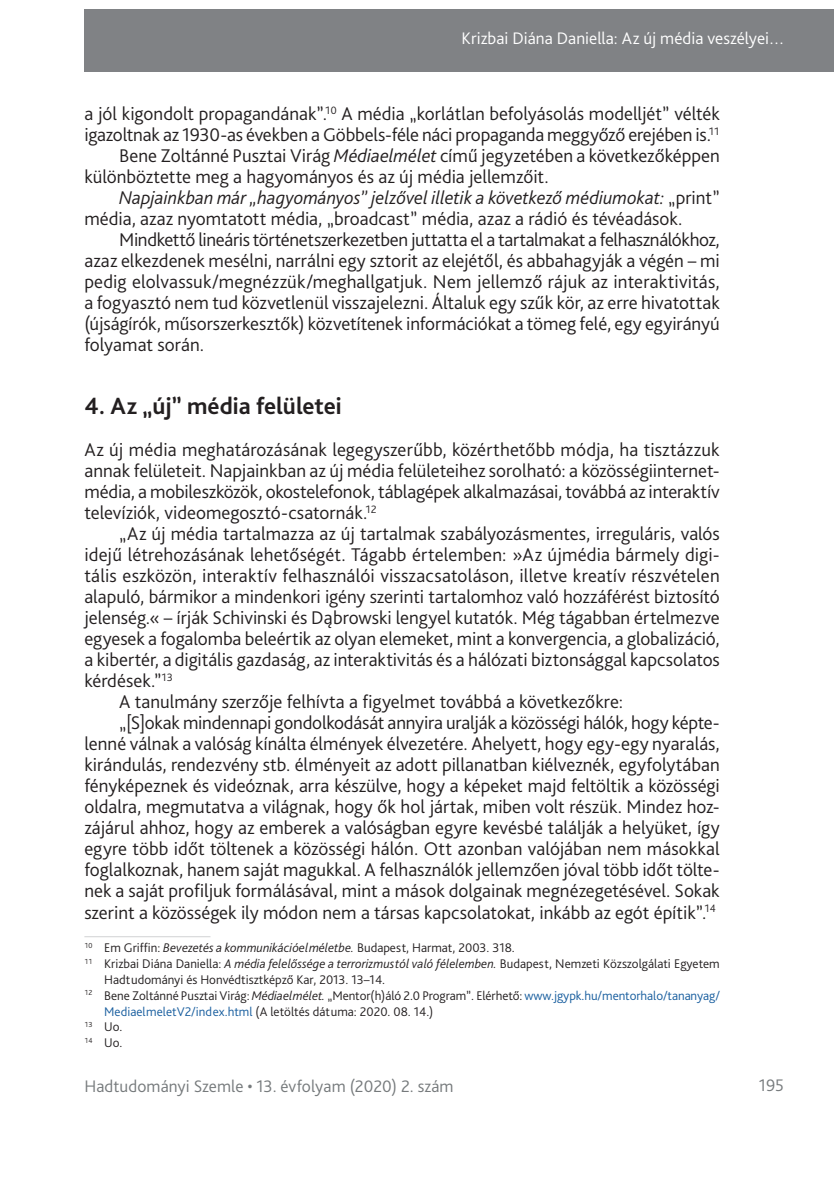
<style>
.page{position:relative;width:834px;height:1181px;background:#fff}
.page>*{position:absolute;margin:0;border:0;box-sizing:border-box;transform-origin:0 0}
._1_1__Head{font:700 24.5px "Bliss Pro";color:#231f20}
._1__Body{font:300 19.25px/21px "Bliss Pro";color:#231f20;text-align:justify}
._2__Body_1st_paragra{font:300 19.25px/21px "Bliss Pro";letter-spacing:-.005em;color:#231f20}
.t1{font:300 17.5px "Bliss Pro";color:#767a7c}
.t2{font:300 17.5px "Bliss Pro";letter-spacing:.005em;color:#fff}
.Lábjegyzet{font:300 13.12px/15.8px "Bliss Pro";color:#231f20}
.s1{font-style:italic}
.s2{color:#175d9e}
</style>
<div class="page">
<div style="left:84px;top:9px;width:749px;height:63px;background:#808285"></div>
<hr style="left:84px;top:936px;width:126px;height:1px;background:#d1d2d4">
<p class="t2" style="left:461px;top:27px;width:324px">Krizbai Diána Daniella: Az új média veszélyei…</p>
<p class="_2__Body_1st_paragra" style="left:84px;top:103px;width:636px">a jól kigondolt propagandának”.<sup>10</sup> A média „korlátlan befolyásolás modelljét” vélték igazoltnak az 1930-as években a Göbbels-féle náci propaganda meggyőző erejében is.<sup>11</sup></p>
<p class="_1__Body" style="left:84px;top:145px;width:636px;text-indent:35px">Bene Zoltánné Pusztai Virág <span class="s1">Médiaelmélet</span> című jegyzetében a következőképpen különböztette meg a hagyományos és az új média jellemzőit.</p>
<p class="_1__Body" style="left:84px;top:187px;width:636px;text-indent:35px"><span class="s1">Napjainkban már „hagyományos” jelzővel illetik a következő médiumokat:</span> „print” média, azaz nyomtatott média, „broadcast” média, azaz a rádió és tévéadások.</p>
<p class="_1__Body" style="left:84px;top:229px;width:637px;text-indent:35px">Mindkettő lineáris történetszerkezetben juttatta el a tartalmakat a felhasználókhoz, azaz elkezdenek mesélni, narrálni egy sztorit az elejétől, és abbahagyják a végén – mi pedig elolvassuk/megnézzük/meghallgatjuk. Nem jellemző rájuk az interaktivitás, a fogyasztó nem tud közvetlenül visszajelezni. Általuk egy szűk kör, az erre hivatottak (újságírók, műsorszerkesztők) közvetítenek információkat a tömeg felé, egy egyirányú folyamat során.</p>
<p class="_1_1__Head" style="left:84px;top:391px;width:259px">4. Az „új” média felületei</p>
<p class="_2__Body_1st_paragra" style="left:84px;top:439px;width:636px;text-align:justify">Az új média meghatározásának legegyszerűbb, közérthetőbb módja, ha tisztázzuk annak felületeit. Napjainkban az új média felületeihez sorolható: a közösségiinternet&shy;média, a mobileszközök, okostelefonok, táblagépek alkalmazásai, továbbá az interaktív televíziók, videomegosztó-csatornák.<sup>12</sup></p>
<p class="_1__Body" style="left:84px;top:523px;width:637px;text-indent:35px">„Az új média tartalmazza az új tartalmak szabályozásmentes, irreguláris, valós idejű létrehozásának lehetőségét. Tágabb értelemben: »Az újmédia bármely digi&shy;tális eszközön, interaktív felhasználói visszacsatoláson, illetve kreatív részvételen alapuló, bármikor a mindenkori igény szerinti tartalomhoz való hozzáférést biztosító jelenség.« – írják Schivinski és Dąbrowski lengyel kutatók. Még tágabban értelmezve egyesek a fogalomba beleértik az olyan elemeket, mint a konvergencia, a globalizáció, a kibertér, a digitális gazdaság, az interaktivitás és a hálózati biztonsággal kapcsolatos kérdések.”<sup>13</sup></p>
<p class="_1__Body" style="left:119px;top:691px;width:505px">A tanulmány szerzője felhívta a figyelmet továbbá a következőkre:</p>
<p class="_1__Body" style="left:84px;top:712px;width:637px;text-indent:35px">„[S]okak mindennapi gondolkodását annyira uralják a közösségi hálók, hogy képte&shy;lenné válnak a valóság kínálta élmények élvezetére. Ahelyett, hogy egy-egy nyaralás, kirándulás, rendezvény stb. élményeit az adott pillanatban kiélveznék, egyfolytában fényképeznek és videóznak, arra készülve, hogy a képeket majd feltöltik a közösségi oldalra, megmutatva a világnak, hogy ők hol jártak, miben volt részük. Mindez hoz&shy;zájárul ahhoz, hogy az emberek a valóságban egyre kevésbé találják a helyüket, így egyre több időt töltenek a közösségi hálón. Ott azonban valójában nem másokkal foglalkoznak, hanem saját magukkal. A felhasználók jellemzően jóval több időt tölte&shy;nek a saját profiljuk formálásával, mint a mások dolgainak megnézegetésével. Sokak szerint a közösségek ily módon nem a társas kapcsolatokat, inkább az egót építik”.<sup>14</sup></p>
<p class="Lábjegyzet" style="left:84px;top:940px;width:432px"><sup>10</sup> Em Griffin: <span class="s1">Bevezetés a kommunikációelméletbe.</span> Budapest, Harmat, 2003. 318.</p>
<p class="Lábjegyzet" style="left:104px;top:955px;width:617px;text-indent:-20px"><sup>11</sup> Krizbai Diána Daniella: <span class="s1">A média felelőssége a terrorizmustól való félelemben.</span> Budapest, Nemzeti Közszolgálati Egyetem<br>Hadtudományi és Honvédtisztképző Kar, 2013. 13–14.</p>
<p class="Lábjegyzet" style="left:104px;top:987px;width:617px;text-indent:-20px"><sup>12</sup> Bene Zoltánné Pusztai Virág: <span class="s1">Médiaelmélet.</span> „Mentor(h)áló 2.0 Program”. Elérhető: <span class="s2">www.jgypk.hu/mentorhalo/tananyag/<br>MediaelmeletV2/index.html</span> (A letöltés dátuma: 2020. 08. 14.)</p>
<p class="Lábjegyzet" style="left:84px;top:1018px;width:40px"><sup>13</sup> Uo.</p>
<p class="Lábjegyzet" style="left:84px;top:1034px;width:40px"><sup>14</sup> Uo.</p>
<p class="t1" style="left:84px;top:1075px;width:371px">Hadtudományi Szemle • 13. évfolyam (2020) 2. szám</p>
<p class="t1" style="left:758px;top:1074px;width:27px">195</p>
</div>
